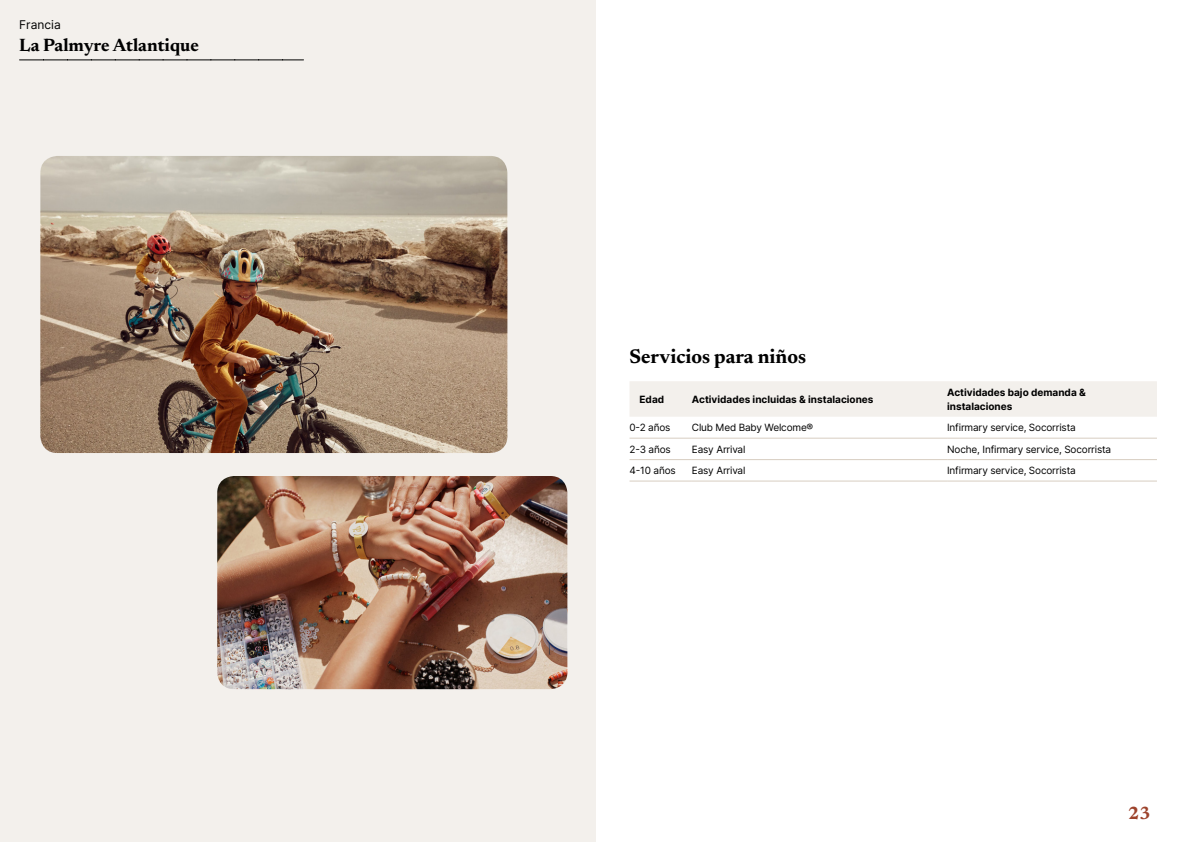
<style>
.page{position:relative;width:1191px;height:842px;background:#fff}
.page>*{position:absolute;margin:0;border:0;box-sizing:border-box;transform-origin:0 0}
.t1{font:700 20px "Newsreader 24 pt";color:#000}
.t2{font:700 18px "Newsreader 24 pt";color:#000}
.t3{font:700 18px "Newsreader 24 pt";color:#9d432c}
.t4{font:12px "Inter";color:#000}
.t5{font:10px "Inter";letter-spacing:-.015em;color:#000}
.t6{font:700 10px/14px "Inter";color:#000}
</style>
<div class="page">
<div style="left:0;top:0;width:595px;height:842px;background:#f3f0ec"></div>
<img style="left:40px;top:156px;width:467px;height:297px">
<img style="left:217px;top:476px;width:350px;height:213px">
<svg style="left:20px;top:60px;width:283px;height:1px"></svg>
<div style="left:630px;top:381px;width:527px;height:36px;background:#f3f0ec"></div>
<hr style="left:629px;top:438px;width:63px;height:1px;background:#d7cdc1">
<hr style="left:692px;top:438px;width:255px;height:1px;background:#d7cdc1">
<hr style="left:947px;top:438px;width:210px;height:1px;background:#d7cdc1">
<hr style="left:629px;top:459px;width:63px;height:1px;background:#d7cdc1">
<hr style="left:692px;top:459px;width:255px;height:1px;background:#d7cdc1">
<hr style="left:947px;top:459px;width:210px;height:1px;background:#d7cdc1">
<hr style="left:629px;top:480px;width:63px;height:1px;background:#d7cdc1">
<hr style="left:692px;top:480px;width:255px;height:1px;background:#d7cdc1">
<hr style="left:947px;top:480px;width:210px;height:1px;background:#d7cdc1">
<p class="t4" style="left:19px;top:15px;width:43px">Francia</p>
<h2 class="t2" style="left:19px;top:32px;width:181px">La Palmyre Atlantique</h2>
<h1 class="t1" style="left:629px;top:342px;width:178px">Servicios para niños</h1>
<p class="t6" style="left:639px;top:392px;width:26px">Edad</p>
<p class="t6" style="left:692px;top:392px;width:183px">Actividades incluidas &amp; instalaciones</p>
<p class="t6" style="left:947px;top:385px;width:140px">Actividades bajo demanda &amp; instalaciones</p>
<p class="t5" style="left:629px;top:420px;width:43px">0-2 años</p>
<p class="t5" style="left:692px;top:420px;width:123px">Club Med Baby Welcome®</p>
<p class="t5" style="left:947px;top:420px;width:130px">Infirmary service, Socorrista</p>
<p class="t5" style="left:629px;top:442px;width:43px">2-3 años</p>
<p class="t5" style="left:692px;top:442px;width:55px">Easy Arrival</p>
<p class="t5" style="left:947px;top:442px;width:166px">Noche, Infirmary service, Socorrista</p>
<p class="t5" style="left:629px;top:463px;width:48px">4-10 años</p>
<p class="t5" style="left:692px;top:463px;width:55px">Easy Arrival</p>
<p class="t5" style="left:947px;top:463px;width:130px">Infirmary service, Socorrista</p>
<h2 class="t3" style="left:1128px;top:800px;width:24px">23</h2>
</div>
